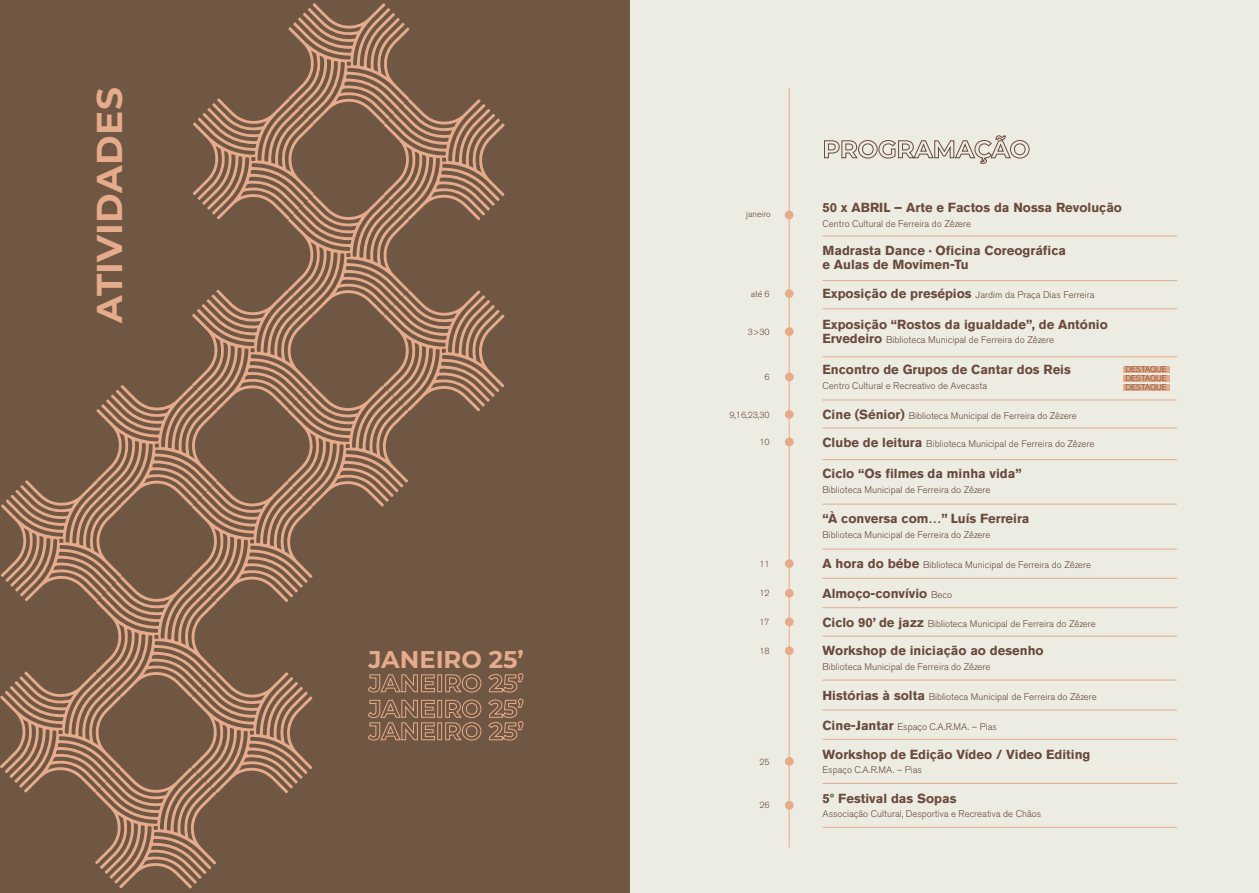
<style>
.page{position:relative;width:1259px;height:893px;background:#edece2}
.page>*{position:absolute;margin:0;border:0;box-sizing:border-box;transform-origin:0 0}
.t1{font:700 35.85px "Montserrat";letter-spacing:.015em;color:#e6ab8a}
.t2{font:700 24.3px "Montserrat";color:#e6ab8a}
.t3{font:700 13.05px/14.4px "Akzidenz Grotesk BQ";color:#694a3c}
.t4{font:300 9.6px "Akzidenz Grotesk BQ";color:#694a3c}
.t5{font:300 8.85px "Akzidenz Grotesk BQ";color:#694a3c}
.t6{font:300 8.25px/9px "Akzidenz Grotesk BQ";letter-spacing:.01em;color:#694a3c;text-align:justify}
.s1{font-weight:700;font-size:13.05px}
.s2{font-weight:300;font-size:9.6px}
</style>
<div class="page">
<div style="left:0;top:0;width:629px;height:893px;background:#705744"></div>
<svg style="left:824px;top:135px;width:205px;height:29px"></svg>
<hr style="left:788px;top:88px;width:1px;height:759px;background:#e6ab8a">
<hr style="left:822px;top:236px;width:354px;height:1px;background:#e6ab8a">
<hr style="left:822px;top:309px;width:354px;height:1px;background:#e6ab8a">
<hr style="left:822px;top:400px;width:354px;height:1px;background:#e6ab8a">
<hr style="left:822px;top:428px;width:354px;height:1px;background:#e6ab8a">
<hr style="left:822px;top:459px;width:354px;height:1px;background:#e6ab8a">
<div style="left:785px;top:289px;width:8px;height:9px;background:#e6ab8a;border-radius:50%"></div>
<div style="left:785px;top:327px;width:8px;height:9px;background:#e6ab8a;border-radius:50%"></div>
<div style="left:785px;top:211px;width:8px;height:8px;background:#e6ab8a;border-radius:50%"></div>
<div style="left:785px;top:410px;width:8px;height:9px;background:#e6ab8a;border-radius:50%"></div>
<div style="left:785px;top:559px;width:8px;height:9px;background:#e6ab8a;border-radius:50%"></div>
<div style="left:785px;top:646px;width:8px;height:9px;background:#e6ab8a;border-radius:50%"></div>
<div style="left:785px;top:373px;width:8px;height:8px;background:#e6ab8a;border-radius:50%"></div>
<hr style="left:822px;top:357px;width:354px;height:1px;background:#e6ab8a">
<hr style="left:822px;top:549px;width:354px;height:1px;background:#e6ab8a">
<hr style="left:822px;top:578px;width:354px;height:1px;background:#e6ab8a">
<hr style="left:822px;top:636px;width:354px;height:1px;background:#e6ab8a">
<hr style="left:822px;top:680px;width:354px;height:1px;background:#e6ab8a">
<hr style="left:822px;top:710px;width:354px;height:1px;background:#e6ab8a">
<hr style="left:822px;top:607px;width:354px;height:1px;background:#e6ab8a">
<hr style="left:822px;top:739px;width:354px;height:1px;background:#e6ab8a">
<div style="left:1122px;top:366px;width:47px;height:7px;background:#e6ab8a"></div>
<div style="left:1122px;top:375px;width:47px;height:7px;background:#e6ab8a"></div>
<div style="left:1122px;top:384px;width:47px;height:7px;background:#e6ab8a"></div>
<div style="left:785px;top:438px;width:8px;height:8px;background:#e6ab8a;border-radius:50%"></div>
<div style="left:785px;top:757px;width:8px;height:9px;background:#e6ab8a;border-radius:50%"></div>
<div style="left:785px;top:801px;width:8px;height:9px;background:#e6ab8a;border-radius:50%"></div>
<hr style="left:822px;top:280px;width:354px;height:1px;background:#e6ab8a">
<hr style="left:822px;top:504px;width:354px;height:1px;background:#e6ab8a">
<div style="left:785px;top:589px;width:8px;height:9px;background:#e6ab8a;border-radius:50%"></div>
<div style="left:785px;top:617px;width:8px;height:9px;background:#e6ab8a;border-radius:50%"></div>
<hr style="left:822px;top:783px;width:354px;height:1px;background:#e6ab8a">
<hr style="left:822px;top:827px;width:354px;height:1px;background:#e6ab8a">
<svg style="left:0;top:3px;width:523px;height:886px"></svg>
<h1 class="t1" style="left:84px;top:323px;width:237px;rotate:-90deg">ATIVIDADES</h1>
<h2 class="t2" style="left:368px;top:642px;width:157px">JANEIRO 25’</h2>
<p class="t5" style="left:746px;top:209px;width:26px">janeiro</p>
<p class="t5" style="left:751px;top:289px;width:20px">até 6</p>
<p class="t5" style="left:748px;top:327px;width:23px">3&gt;30</p>
<p class="t5" style="left:764px;top:372px;width:7px">6</p>
<p class="t5" style="left:729px;top:409px;width:42px">9,16,23,30</p>
<p class="t5" style="left:759px;top:437px;width:12px">10</p>
<p class="t5" style="left:759px;top:559px;width:12px">11</p>
<p class="t5" style="left:759px;top:588px;width:12px">12</p>
<p class="t5" style="left:759px;top:617px;width:12px">17</p>
<p class="t5" style="left:759px;top:646px;width:12px">18</p>
<p class="t5" style="left:759px;top:756px;width:12px">25</p>
<p class="t5" style="left:759px;top:800px;width:12px">26</p>
<h3 class="t3" style="left:822px;top:201px;width:301px">50 x ABRIL – Arte e Factos da Nossa Revolução</h3>
<p class="t4" style="left:822px;top:218px;width:150px">Centro Cultural de Ferreira do Zêzere</p>
<h3 class="t3" style="left:822px;top:243px;width:245px">Madrasta Dance · Oficina Coreográfica e Aulas de Movimen-Tu</h3>
<p class="t4" style="left:822px;top:289px;width:273px"><span class="s1">Exposição de presépios</span> Jardim da Praça Dias Ferreira</p>
<h3 class="t3" style="left:822px;top:317px;width:287px">Exposição “Rostos da igualdade”, de António</h3>
<p class="t4" style="left:822px;top:335px;width:233px"><span class="s1">Ervedeiro</span> Biblioteca Municipal de Ferreira do Zêzere</p>
<h3 class="t3" style="left:822px;top:363px;width:250px">Encontro de Grupos de Cantar dos Reis</h3>
<p class="t4" style="left:822px;top:380px;width:166px">Centro Cultural e Recreativo de Avecasta</p>
<p class="t4" style="left:822px;top:410px;width:256px"><span class="s1">Cine (Sénior)</span> Biblioteca Municipal de Ferreira do Zêzere</p>
<p class="t4" style="left:822px;top:438px;width:273px"><span class="s1">Clube de leitura</span> Biblioteca Municipal de Ferreira do Zêzere</p>
<h3 class="t3" style="left:822px;top:467px;width:201px">Ciclo “Os filmes da minha vida”</h3>
<p class="t4" style="left:822px;top:484px;width:170px">Biblioteca Municipal de Ferreira do Zêzere</p>
<h3 class="t3" style="left:822px;top:511px;width:209px">“À conversa com…” Luís Ferreira</h3>
<p class="t4" style="left:822px;top:529px;width:170px">Biblioteca Municipal de Ferreira do Zêzere</p>
<p class="t4" style="left:822px;top:559px;width:270px"><span class="s1">A hora do bébe</span> Biblioteca Municipal de Ferreira do Zêzere</p>
<h3 class="t3" style="left:822px;top:586px;width:131px">Almoço-convívio <span class="s2">Beco</span></h3>
<p class="t4" style="left:822px;top:618px;width:275px"><span class="s1">Ciclo 90’ de jazz</span> Biblioteca Municipal de Ferreira do Zêzere</p>
<h3 class="t3" style="left:822px;top:644px;width:223px">Workshop de iniciação ao desenho</h3>
<p class="t4" style="left:822px;top:661px;width:170px">Biblioteca Municipal de Ferreira do Zêzere</p>
<p class="t4" style="left:822px;top:691px;width:276px"><span class="s1">Histórias à solta</span> Biblioteca Municipal de Ferreira do Zêzere</p>
<p class="t4" style="left:822px;top:721px;width:176px"><span class="s1">Cine-Jantar</span> Espaço C.A.R.MA. – Pias</p>
<h3 class="t3" style="left:822px;top:747px;width:269px">Workshop de Edição Vídeo / Video Editing</h3>
<p class="t4" style="left:822px;top:764px;width:101px">Espaço C.A.R.MA. – Pias</p>
<h3 class="t3" style="left:822px;top:791px;width:136px">5º Festival das Sopas</h3>
<p class="t4" style="left:822px;top:808px;width:220px">Associação Cultural, Desportiva e Recreativa de Chãos</p>
<p class="t6" style="left:1125px;top:365px;width:43px">DESTAQUE DESTAQUE DESTAQUE</p>
</div>
